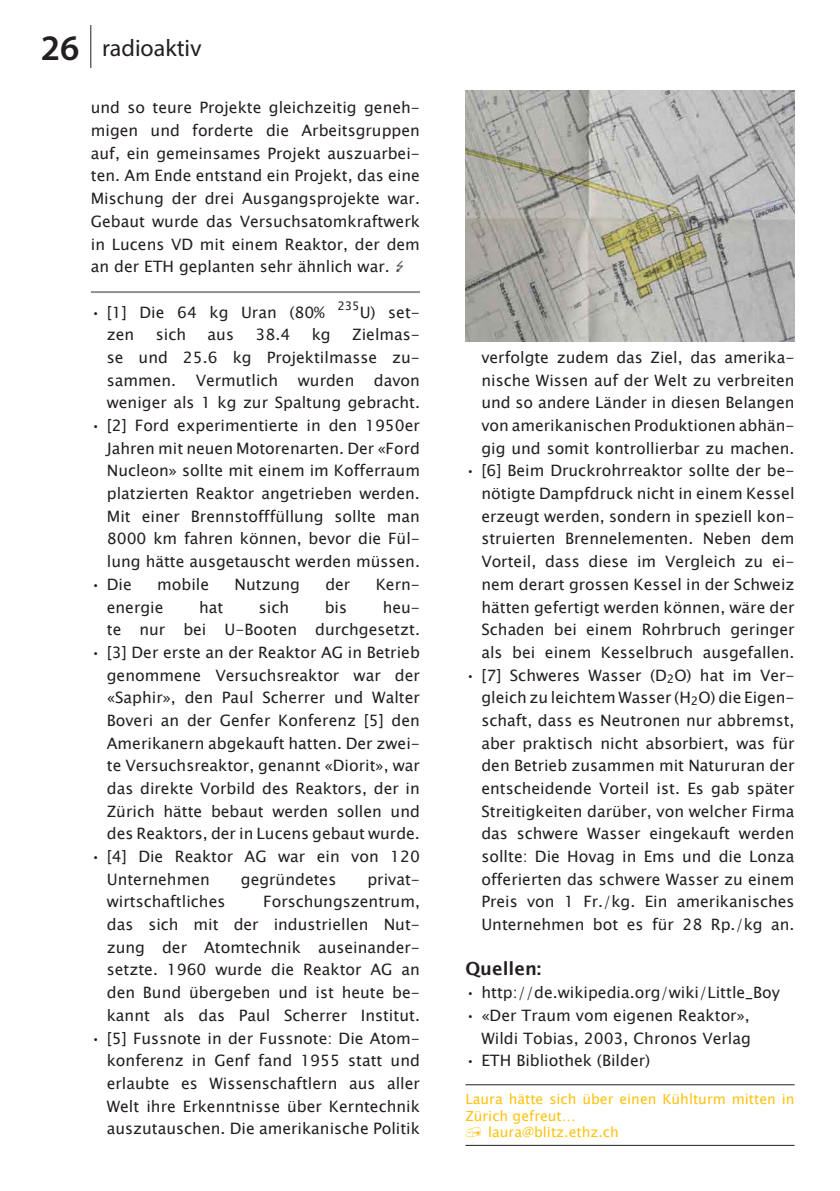
<style>
.page{position:relative;width:840px;height:1191px;background:#fff}
.page>*{position:absolute;margin:0;border:0;box-sizing:border-box;transform-origin:0 0}
.t1{font:24px "Myriad Pro";color:#231f20}
.t2{font:600 18px "Lucida Sans";color:#231f20}
.t3{font:15.6px/22.6px "Lucida Sans Unicode";color:#231f20;text-align:justify}
.t4{font:14px "Lucida Sans Unicode";color:#fec210}
.t5{font:11.8px "Lucida Sans Unicode";color:#231f20}
.s1{font-weight:600;font-size:36px}
</style>
<div class="page">
<hr style="left:90px;top:25px;width:1px;height:43px;background:#231f20">
<hr style="left:465px;top:1084px;width:329px;height:1px;background:#231f20">
<hr style="left:465px;top:1145px;width:329px;height:1px;background:#231f20">
<img style="left:465px;top:91px;width:329px;height:250px">
<hr style="left:91px;top:291px;width:329px;height:2px;background:#231f20">
<h1 class="t1" style="left:41px;top:33px;width:162px"><span class="s1">26</span> radioaktiv</h1>
<p class="t3" style="left:91px;top:97px;width:330px">und so teure Projekte gleichzeitig geneh&shy;migen und forderte die Arbeitsgruppen auf, ein gemeinsames Projekt auszuarbei&shy;ten. Am Ende entstand ein Projekt, das eine Mischung der drei Ausgangsprojekte war.<br>Gebaut wurde das Versuchsatomkraftwerk in Lucens VD mit einem Reaktor, der dem an der ETH geplanten sehr ähnlich war. ↯</p>
<p class="t3" style="left:91px;top:301px;width:235px">• [1] Die 64 kg Uran (80%</p>
<p class="t5" style="left:337px;top:296px;width:24px">235</p>
<p class="t3" style="left:359px;top:301px;width:62px">U) set-</p>
<p class="t3" style="left:107px;top:323px;width:314px;text-indent:245px">Zielmas&shy;se und 25.6 kg Projektilmasse zu&shy;sammen. Vermutlich wurden davon weniger als 1 kg zur Spaltung gebracht.</p>
<p class="t3" style="left:107px;top:414px;width:314px;text-indent:-16px">• [2] Ford experimentierte in den 1950er Jahren mit neuen Motorenarten. Der «Ford Nucleon» sollte mit einem im Kofferraum platzierten Reaktor angetrieben werden.<br>Mit einer Brennstofffüllung sollte man 8000 km fahren können, bevor die Fül&shy;lung hätte ausgetauscht werden müssen.</p>
<p class="t3" style="left:91px;top:573px;width:43px">• Die</p>
<p class="t3" style="left:157px;top:573px;width:53px">mobile</p>
<p class="t3" style="left:234px;top:573px;width:67px">Nutzung</p>
<p class="t3" style="left:325px;top:573px;width:27px">der</p>
<p class="t3" style="left:375px;top:573px;width:46px">Kern-</p>
<p class="t3" style="left:107px;top:595px;width:58px">energie</p>
<p class="t3" style="left:199px;top:595px;width:26px">hat</p>
<p class="t3" style="left:259px;top:595px;width:32px">sich</p>
<p class="t3" style="left:324px;top:595px;width:24px">bis</p>
<p class="t3" style="left:107px;top:323px;width:29px">zen</p>
<p class="t3" style="left:156px;top:323px;width:32px">sich</p>
<p class="t3" style="left:207px;top:323px;width:28px">aus</p>
<p class="t3" style="left:255px;top:323px;width:36px">38.4</p>
<p class="t3" style="left:311px;top:323px;width:20px">kg</p>
<p class="t3" style="left:107px;top:595px;width:314px;text-align:right">heu-<br>te nur bei U-Booten durchgesetzt.</p>
<p class="t3" style="left:107px;top:641px;width:314px;text-indent:-16px">• [3] Der erste an der Reaktor AG in Betrieb genommene Versuchsreaktor war der «Saphir», den Paul Scherrer und Walter Boveri an der Genfer Konferenz [5] den Amerikanern abgekauft hatten. Der zwei&shy;te Versuchsreaktor, genannt «Diorit», war das direkte Vorbild des Reaktors, der in Zürich hätte bebaut werden sollen und des Reaktors, der in Lucens gebaut wurde.</p>
<p class="t3" style="left:107px;top:845px;width:314px;text-indent:-16px">• [4] Die Reaktor AG war ein von 120<br>Unternehmen</p>
<p class="t3" style="left:241px;top:868px;width:97px">gegründetes</p>
<p class="t3" style="left:367px;top:868px;width:54px">privat-</p>
<p class="t3" style="left:107px;top:890px;width:120px">wirtschaftliches</p>
<p class="t3" style="left:107px;top:890px;width:314px;text-indent:156px">Forschungszentrum, das sich mit der industriellen Nut&shy;zung der Atomtechnik auseinander&shy;setzte. 1960 wurde die Reaktor AG an den Bund übergeben und ist heute be&shy;kannt als das Paul Scherrer Institut.</p>
<p class="t3" style="left:107px;top:1026px;width:314px;text-indent:-16px">• [5] Fussnote in der Fussnote: Die Atom&shy;konferenz in Genf fand 1955 statt und erlaubte es Wissenschaftlern aus aller Welt ihre Erkenntnisse über Kerntechnik auszutauschen. Die amerikanische Politik</p>
<p class="t3" style="left:481px;top:346px;width:314px">verfolgte zudem das Ziel, das amerika&shy;nische Wissen auf der Welt zu verbreiten und so andere Länder in diesen Belangen von amerikanischen Produktionen abhän&shy;gig und somit kontrollierbar zu machen.</p>
<p class="t3" style="left:481px;top:459px;width:314px;text-indent:-16px">• [6] Beim Druckrohrreaktor sollte der be&shy;nötigte Dampfdruck nicht in einem Kessel erzeugt werden, sondern in speziell kon&shy;struierten Brennelementen. Neben dem Vorteil, dass diese im Vergleich zu ei&shy;nem derart grossen Kessel in der Schweiz hätten gefertigt werden können, wäre der Schaden bei einem Rohrbruch geringer als bei einem Kesselbruch ausgefallen.</p>
<p class="t3" style="left:481px;top:664px;width:314px;text-indent:-16px">• [7] Schweres Wasser (D<sub>2</sub>O) hat im Ver&shy;gleich zu leichtem Wasser (H<sub>2</sub>O) die Eigen&shy;schaft, dass es Neutronen nur abbremst, aber praktisch nicht absorbiert, was für den Betrieb zusammen mit Natururan der entscheidende Vorteil ist. Es gab später Streitigkeiten darüber, von welcher Firma das schwere Wasser eingekauft werden sollte: Die Hovag in Ems und die Lonza offerierten das schwere Wasser zu einem Preis von 1 Fr./kg. Ein amerikanisches Unternehmen bot es für 28 Rp./kg an.</p>
<p class="t2" style="left:465px;top:958px;width:77px">Quellen:</p>
<p class="t3" style="left:465px;top:981px;width:316px">• http://de.wikipedia.org/wiki/Little_Boy</p>
<p class="t3" style="left:465px;top:1004px;width:287px;text-align:right">• «Der Traum vom eigenen Reaktor»,<br>Wildi Tobias, 2003, Chronos Verlag</p>
<p class="t3" style="left:465px;top:1049px;width:186px">• ETH Bibliothek (Bilder)</p>
<p class="t4" style="left:465px;top:1087px;width:330px">Laura hätte sich über einen Kühlturm mitten in</p>
<p class="t4" style="left:465px;top:1104px;width:112px">Zürich gefreut…</p>
<p class="t4" style="left:488px;top:1121px;width:132px">laura@blitz.ethz.ch</p>
</div>
